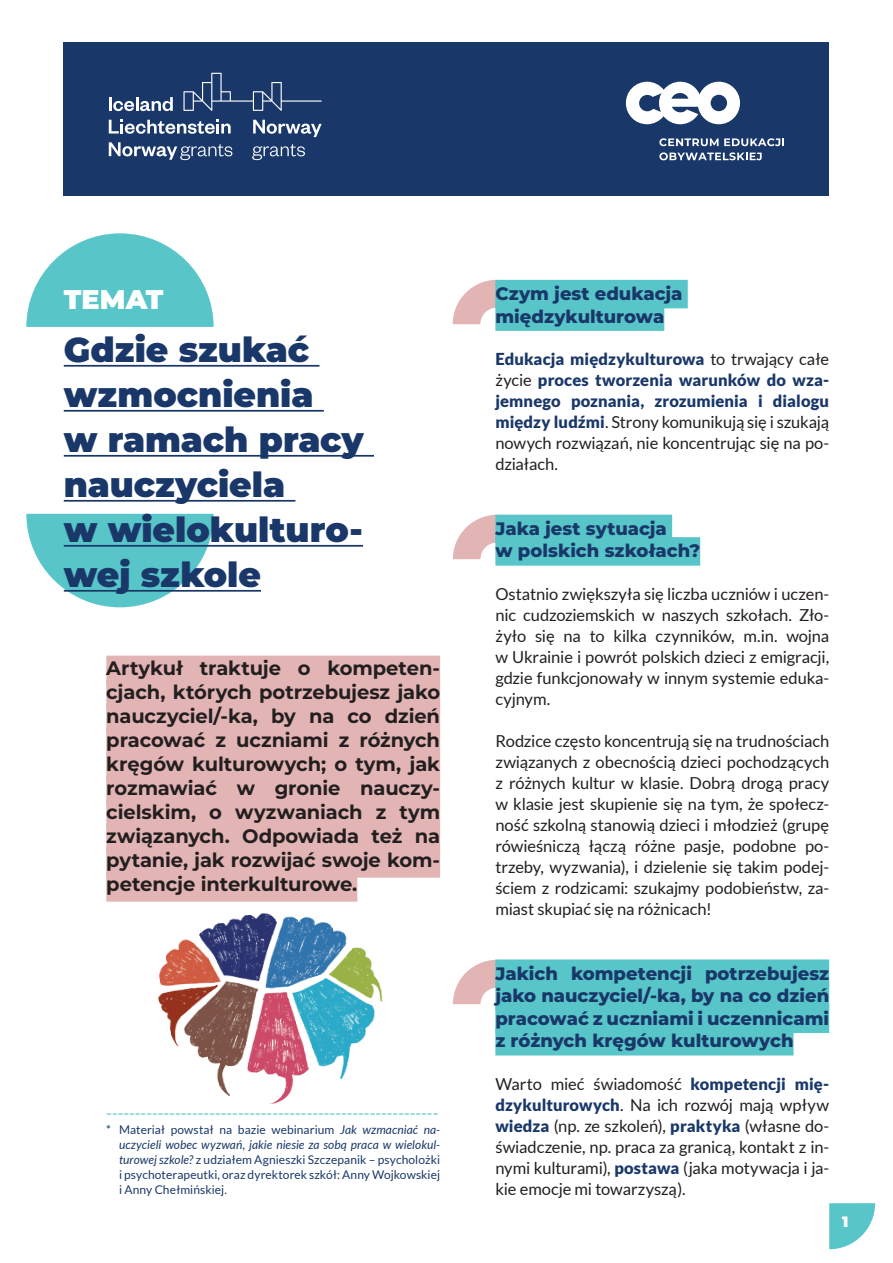
<style>
.page{position:relative;width:893px;height:1263px;background:#fff}
.page>*{position:absolute;margin:0;border:0;box-sizing:border-box;transform-origin:0 0}
.tytul{font:900 34.5px/45px "Montserrat";color:#193869}
.temat{font:900 27px "Montserrat";color:#fff}
.lead{font:700 19.5px/24px "Montserrat";letter-spacing:-.01em;color:#231f20;text-align:justify}
.srodtytul{font:800 18px/22.5px "Montserrat";color:#193869}
.body{font:16.5px/21px "Lato";letter-spacing:-.01em;color:#231f20;text-align:justify}
.body-2{font:900 16.5px/21px "Lato";letter-spacing:.005em;color:#193869;text-align:justify}
.body-3{font:16.5px "Lato";color:#58c5c8}
.t1{font:900 15px "Montserrat Alternates";color:#fff}
.Paragraph_Style_1{font:12px/15px "Lato";letter-spacing:.005em;color:#193869;text-align:justify}
.s1{font-style:italic}
.s2{font-weight:400;color:#231f20}
.s3{font-weight:900;color:#193869}
</style>
<div class="page">
<div style="left:64px;top:43px;width:765px;height:153px;background:#193869"></div>
<svg style="left:626px;top:82px;width:114px;height:42px"></svg>
<svg style="left:659px;top:138px;width:125px;height:8px"></svg>
<svg style="left:659px;top:152px;width:103px;height:8px"></svg>
<svg style="left:183px;top:73px;width:139px;height:38px"></svg>
<hr style="left:109px;top:97px;width:3px;height:14px;background:#fff">
<svg style="left:113px;top:97px;width:60px;height:14px"></svg>
<svg style="left:109px;top:120px;width:122px;height:14px"></svg>
<svg style="left:109px;top:142px;width:123px;height:18px"></svg>
<svg style="left:253px;top:120px;width:69px;height:17px"></svg>
<svg style="left:252px;top:144px;width:53px;height:16px"></svg>
<svg style="left:829px;top:1203px;width:46px;height:46px"></svg>
<svg style="left:453px;top:280px;width:42px;height:44px"></svg>
<svg style="left:453px;top:515px;width:42px;height:44px"></svg>
<svg style="left:453px;top:960px;width:42px;height:44px"></svg>
<svg style="left:26px;top:233px;width:188px;height:94px"></svg>
<svg style="left:26px;top:514px;width:188px;height:93px"></svg>
<hr style="left:64px;top:365px;width:255px;height:2px;background:#193869">
<hr style="left:64px;top:410px;width:260px;height:2px;background:#193869">
<hr style="left:64px;top:455px;width:310px;height:2px;background:#193869">
<hr style="left:64px;top:500px;width:231px;height:2px;background:#193869">
<hr style="left:64px;top:545px;width:299px;height:2px;background:#193869">
<hr style="left:64px;top:590px;width:197px;height:2px;background:#193869">
<div style="left:106px;top:656px;width:334px;height:30px;background:#e3b4b4"></div>
<div style="left:106px;top:680px;width:334px;height:30px;background:#e3b4b4"></div>
<div style="left:106px;top:704px;width:334px;height:30px;background:#e3b4b4"></div>
<div style="left:106px;top:728px;width:334px;height:30px;background:#e3b4b4"></div>
<div style="left:106px;top:752px;width:334px;height:30px;background:#e3b4b4"></div>
<div style="left:106px;top:776px;width:334px;height:30px;background:#e3b4b4"></div>
<div style="left:106px;top:800px;width:334px;height:30px;background:#e3b4b4"></div>
<div style="left:106px;top:824px;width:334px;height:30px;background:#e3b4b4"></div>
<div style="left:106px;top:848px;width:334px;height:30px;background:#e3b4b4"></div>
<div style="left:106px;top:872px;width:251px;height:30px;background:#e3b4b4"></div>
<div style="left:495px;top:280px;width:193px;height:28px;background:#58c5c8"></div>
<div style="left:495px;top:302px;width:169px;height:29px;background:#58c5c8"></div>
<div style="left:495px;top:515px;width:177px;height:28px;background:#58c5c8"></div>
<div style="left:495px;top:537px;width:205px;height:29px;background:#58c5c8"></div>
<div style="left:495px;top:959px;width:334px;height:29px;background:#58c5c8"></div>
<div style="left:495px;top:982px;width:334px;height:28px;background:#58c5c8"></div>
<div style="left:495px;top:1004px;width:334px;height:29px;background:#58c5c8"></div>
<div style="left:495px;top:1027px;width:298px;height:28px;background:#58c5c8"></div>
<img style="left:142px;top:893px;width:241px;height:211px">
<p class="temat" style="left:64px;top:279px;width:101px">TEMAT</p>
<p class="tytul" style="left:64px;top:325px;width:301px">Gdzie szukać wzmocnienia<br>w ramach pracy nauczyciela<br>w wielokulturo&shy;wej szkole</p>
<p class="lead" style="left:106px;top:655px;width:335px">Artykuł traktuje o kompeten&shy;cjach, których potrzebujesz jako nauczyciel/-ka, by na co dzień pracować z uczniami z różnych kręgów kulturowych; o tym, jak rozmawiać w gronie nauczy&shy;cielskim, o wyzwaniach z tym związanych. Odpowiada też na pytanie, jak rozwijać swoje kom&shy;petencje interkulturowe.</p>
<p class="body-3" style="left:106px;top:1104px;width:334px">----------------------------------------------------------</p>
<p class="Paragraph_Style_1" style="left:119px;top:1122px;width:323px;text-indent:-13px">* Materiał powstał na bazie webinarium <span class="s1">Jak wzmacniać na&shy;uczycieli wobec wyzwań, jakie niesie za sobą praca w wielokul&shy;turowej szkole?</span> z udziałem Agnieszki Szczepanik – psycholożki i psychoterapeutki, oraz dyrektorek szkół: Anny Wojkowskiej i Anny Chełmińskiej.</p>
<p class="srodtytul" style="left:495px;top:281px;width:189px">Czym jest edukacja międzykulturowa</p>
<p class="body-2" style="left:495px;top:348px;width:335px">Edukacja międzykulturowa <span class="s2">to trwający całe życie</span> proces tworzenia warunków do wza&shy;jemnego poznania, zrozumienia i dialogu między ludźmi<span class="s2">. Strony komunikują się i szukają nowych rozwiązań, nie koncentrując się na po&shy;działach.</span></p>
<p class="srodtytul" style="left:495px;top:516px;width:206px">Jaka jest sytuacja<br>w polskich szkołach?</p>
<p class="body" style="left:495px;top:583px;width:335px">Ostatnio zwiększyła się liczba uczniów i uczen&shy;nic cudzoziemskich w naszych szkołach. Zło&shy;żyło się na to kilka czynników, m.in. wojna w Ukrainie i powrót polskich dzieci z emigracji, gdzie funkcjonowały w innym systemie eduka&shy;cyjnym.</p>
<p class="body" style="left:495px;top:730px;width:335px">Rodzice często koncentrują się na trudnościach związanych z obecnością dzieci pochodzących z różnych kultur w klasie. Dobrą drogą pracy w klasie jest skupienie się na tym, że społecz&shy;ność szkolną stanowią dzieci i młodzież (grupę rówieśniczą łączą różne pasje, podobne po&shy;trzeby, wyzwania), i dzielenie się takim podej&shy;ściem z rodzicami: szukajmy podobieństw, za&shy;miast skupiać się na różnicach!</p>
<p class="srodtytul" style="left:495px;top:961px;width:335px;text-align:justify">Jakich kompetencji potrzebujesz jako nauczyciel/-ka, by na co dzień pracować z uczniami i uczennicami z różnych kręgów kulturowych</p>
<p class="body" style="left:495px;top:1073px;width:335px">Warto mieć świadomość <span class="s3">kompetencji mię&shy;dzykulturowych</span>. Na ich rozwój mają wpływ <span class="s3">wiedza</span> (np. ze szkoleń), <span class="s3">praktyka</span> (własne do&shy;świadczenie, np. praca za granicą, kontakt z in&shy;nymi kulturami), <span class="s3">postawa</span> (jaka motywacja i ja&shy;kie emocje mi towarzyszą).</p>
<p class="t1" style="left:842px;top:1211px;width:8px">1</p>
</div>
